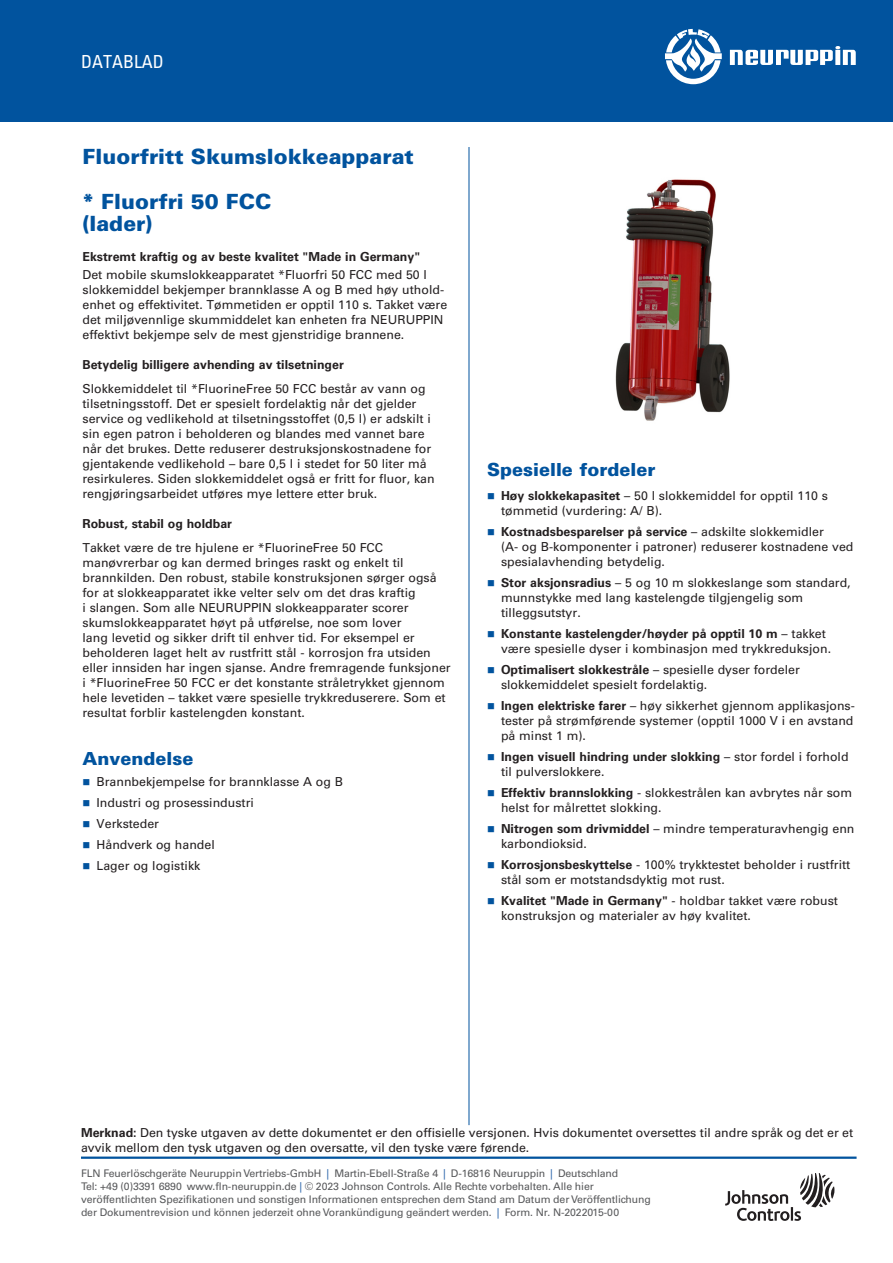
<style>
.page{position:relative;width:893px;height:1263px;background:#fff}
.page>*{position:absolute;margin:0;border:0;box-sizing:border-box;transform-origin:0 0}
._02_Data_Sheet_Heade{font:900 21px "Univers LT Std";color:#01539e}
._03_12_pt_Blue_Heade{font:900 18px "Univers LT Std";color:#01539e}
._01_DATA_SHEET{font:condensed 18px "Univers LT Std";color:#fff}
._08_Bullet_Text{font:12.3px/15px "Univers LT Std";color:#231f20}
._06_Text_8_25{font:12.3px/15px "Univers LT Std";color:#231f20}
._05_Text_1st_Graph{font:12.3px/15px "Univers LT Std";color:#231f20}
._13_Anchor_Figure{font:12.3px/15px "Univers LT Std";color:#231f20}
._04_Bold_Subhead{font:700 12.3px "Univers LT Std";color:#231f20}
._07_Bullet_Text_1st{font:12.3px "Univers LT Std";color:#231f20}
._27_Tagline-Boilerpl{font:10.5px/13.2px "Univers LT Std";letter-spacing:-.01em;color:#57585a}
.s1{color:#01539e}
.s2{font-weight:700}
.s3{color:#3069ad}
</style>
<div class="page">
<hr style="left:469px;top:147px;width:1px;height:978px;background:#01539e">
<hr style="left:81px;top:1156px;width:775px;height:3px;background:#01539e">
<svg style="left:725px;top:1173px;width:109px;height:48px"></svg>
<div style="left:0;top:0;width:893px;height:122px;background:#01539e"></div>
<svg style="left:665px;top:29px;width:57px;height:55px"></svg>
<svg style="left:730px;top:46px;width:126px;height:19px"></svg>
<img style="left:615px;top:179px;width:115px;height:242px">
<p class="_01_DATA_SHEET" style="left:81px;top:50px;width:84px">DATABLAD</p>
<p class="_02_Data_Sheet_Heade" style="left:82px;top:143px;width:333px">Fluorfritt Skumslokkeapparat</p>
<p class="_02_Data_Sheet_Heade" style="left:82px;top:188px;width:190px">* Fluorfri 50 FCC</p>
<p class="_02_Data_Sheet_Heade" style="left:82px;top:210px;width:71px">(lader)</p>
<p class="_04_Bold_Subhead" style="left:82px;top:250px;width:339px">Ekstremt kraftig og av beste kvalitet "Made in Germany"</p>
<p class="_05_Text_1st_Graph" style="left:82px;top:267px;width:366px">Det mobile skumslokkeapparatet *Fluorfri 50 FCC med 50 l slokkemiddel bekjemper brannklasse A og B med høy uthold&shy;enhet og effektivitet. Tømmetiden er opptil 110 s. Takket være det miljøvennlige skummiddelet kan enheten fra NEURUPPIN effektivt bekjempe selv de mest gjenstridige brannene.</p>
<p class="_04_Bold_Subhead" style="left:82px;top:358px;width:263px">Betydelig billigere avhending av tilsetninger</p>
<p class="_06_Text_8_25" style="left:82px;top:381px;width:354px">Slokkemiddelet til *FluorineFree 50 FCC består av vann og tilsetningsstoff. Det er spesielt fordelaktig når det gjelder service og vedlikehold at tilsetningsstoffet (0,5 l) er adskilt i sin egen patron i beholderen og blandes med vannet bare når det brukes. Dette reduserer destruksjonskostnadene for gjentakende vedlikehold – bare 0,5 l i stedet for 50 liter må resirkuleres. Siden slokkemiddelet også er fritt for fluor, kan rengjøringsarbeidet utføres mye lettere etter bruk.</p>
<p class="_04_Bold_Subhead" style="left:82px;top:517px;width:151px">Robust, stabil og holdbar</p>
<p class="_06_Text_8_25" style="left:82px;top:540px;width:370px">Takket være de tre hjulene er *FluorineFree 50 FCC manøvrerbar og kan dermed bringes raskt og enkelt til brannkilden. Den robust, stabile konstruksjonen sørger også for at slokkeapparatet ikke velter selv om det dras kraftig<br>i slangen. Som alle NEURUPPIN slokkeapparater scorer skumslokkeapparatet høyt på utførelse, noe som lover<br>lang levetid og sikker drift til enhver tid. For eksempel er beholderen laget helt av rustfritt stål - korrosjon fra utsiden eller innsiden har ingen sjanse. Andre fremragende funksjoner i *FluorineFree 50 FCC er det konstante stråletrykket gjennom hele levetiden – takket være spesielle trykkreduserere. Som et resultat forblir kastelengden konstant.</p>
<p class="_03_12_pt_Blue_Heade" style="left:82px;top:747px;width:113px">Anvendelse</p>
<p class="_07_Bullet_Text_1st" style="left:82px;top:775px;width:262px"><span class="s1">■</span> Brannbekjempelse for brannklasse A og B</p>
<p class="_08_Bullet_Text" style="left:82px;top:795px;width:173px"><span class="s1">■</span> Industri og prosessindustri</p>
<p class="_08_Bullet_Text" style="left:82px;top:816px;width:78px"><span class="s1">■</span> Verksteder</p>
<p class="_08_Bullet_Text" style="left:82px;top:837px;width:134px"><span class="s1">■</span> Håndverk og handel</p>
<p class="_08_Bullet_Text" style="left:82px;top:858px;width:119px"><span class="s1">■</span> Lager og logistikk</p>
<p class="_03_12_pt_Blue_Heade" style="left:487px;top:458px;width:170px">Spesielle fordeler</p>
<p class="_08_Bullet_Text" style="left:501px;top:488px;width:329px;text-indent:-14px"><span class="s1">■</span> <span class="s2">Høy slokkekapasitet</span> – 50 l slokkemiddel for opptil 110 s tømmetid (vurdering: A/ B).</p>
<p class="_08_Bullet_Text" style="left:501px;top:524px;width:354px;text-indent:-14px"><span class="s1">■</span> <span class="s2">Kostnadsbesparelser på service</span> – adskilte slokkemidler<br>(A- og B-komponenter i patroner) reduserer kostnadene ved spesialavhending betydelig.</p>
<p class="_08_Bullet_Text" style="left:501px;top:575px;width:351px;text-indent:-14px"><span class="s1">■</span> <span class="s2">Stor aksjonsradius</span> – 5 og 10 m slokkeslange som standard, munnstykke med lang kastelengde tilgjengelig som tilleggsutstyr.</p>
<p class="_08_Bullet_Text" style="left:501px;top:626px;width:332px;text-indent:-14px"><span class="s1">■</span> <span class="s2">Konstante kastelengder/høyder på opptil 10 m</span> – takket være spesielle dyser i kombinasjon med trykkreduksjon.</p>
<p class="_08_Bullet_Text" style="left:501px;top:662px;width:300px;text-indent:-14px"><span class="s1">■</span> <span class="s2">Optimalisert slokkestråle</span> – spesielle dyser fordeler slokkemiddelet spesielt fordelaktig.</p>
<p class="_08_Bullet_Text" style="left:501px;top:698px;width:355px;text-align:justify;text-indent:-14px"><span class="s1">■</span> <span class="s2">Ingen elektriske farer</span> – høy sikkerhet gjennom applikasjons&shy;tester på strømførende systemer (opptil 1000 V i en avstand på minst 1 m).</p>
<p class="_08_Bullet_Text" style="left:501px;top:749px;width:349px;text-indent:-14px"><span class="s1">■</span> <span class="s2">Ingen visuell hindring under slokking</span> – stor fordel i forhold til pulverslokkere.</p>
<p class="_08_Bullet_Text" style="left:501px;top:785px;width:353px;text-indent:-14px"><span class="s1">■</span> <span class="s2">Effektiv brannslokking</span> - slokkestrålen kan avbrytes når som helst for målrettet slokking.</p>
<p class="_08_Bullet_Text" style="left:501px;top:821px;width:355px;text-indent:-14px"><span class="s1">■</span> <span class="s2">Nitrogen som drivmiddel</span> – mindre temperaturavhengig enn karbondioksid.</p>
<p class="_08_Bullet_Text" style="left:501px;top:857px;width:351px;text-indent:-14px"><span class="s1">■</span> <span class="s2">Korrosjonsbeskyttelse</span> - 100% trykktestet beholder i rustfritt stål som er motstandsdyktig mot rust.</p>
<p class="_08_Bullet_Text" style="left:501px;top:893px;width:339px;text-indent:-14px"><span class="s1">■</span> <span class="s2">Kvalitet "Made in Germany"</span> - holdbar takket være robust konstruksjon og materialer av høy kvalitet.</p>
<p class="_13_Anchor_Figure" style="left:81px;top:1125px;width:774px"><span class="s2">Merknad:</span> Den tyske utgaven av dette dokumentet er den offisielle versjonen. Hvis dokumentet oversettes til andre språk og det er et avvik mellom den tysk utgaven og den oversatte, vil den tyske være førende.</p>
<p class="_27_Tagline-Boilerpl" style="left:81px;top:1166px;width:571px">FLN Feuerlöschgeräte Neuruppin Vertriebs-GmbH <span class="s3">|</span> Martin-Ebell-Straße 4 <span class="s3">|</span> D-16816 Neuruppin <span class="s3">|</span> Deutschland<br>Tel: +49 (0)3391 6890 www.fln-neuruppin.de <span class="s3">|</span> © 2023 Johnson Controls. Alle Rechte vorbehalten. Alle hier veröffentlichten Spezifikationen und sonstigen Informationen entsprechen dem Stand am Datum der Veröffentlichung der Dokumentrevision und können jederzeit ohne Vorankündigung geändert werden. <span class="s3">|</span> Form. Nr. N-2022015-00</p>
</div>
